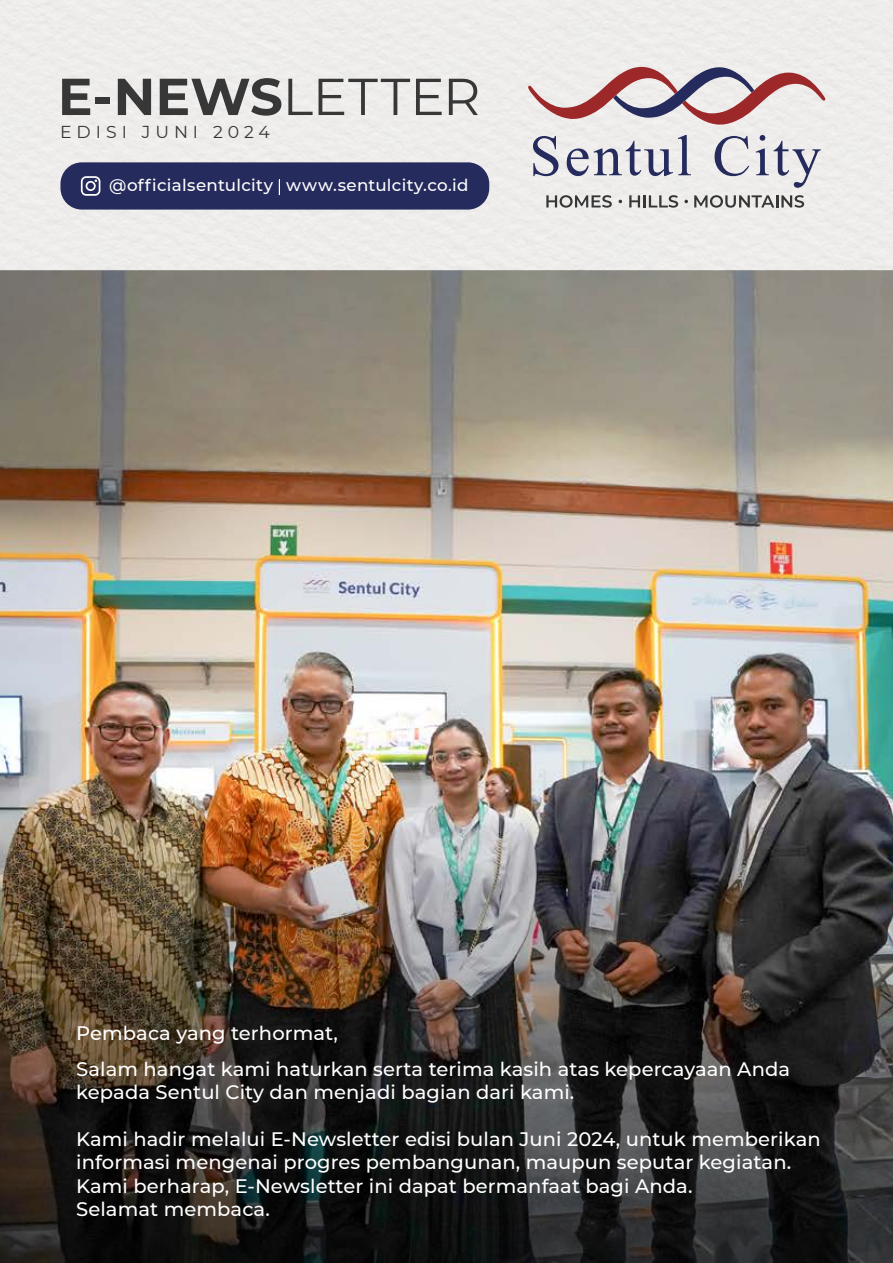
<style>
.page{position:relative;width:893px;height:1263px;background:#fff}
.page>*{position:absolute;margin:0;border:0;box-sizing:border-box;transform-origin:0 0}
.t1{font:700 51.9px "Montserrat";color:#373737}
.t2{font:500 19.5px/23.4px "Montserrat";letter-spacing:.005em;color:#fff}
.t3{font:17.25px "Montserrat";letter-spacing:.29em;color:#373737}
.t4{font:500 16.65px "Montserrat";letter-spacing:.015em;color:#fff}
.s1{font-weight:400}
</style>
<div class="page">
<img style="left:0;top:0;width:893px;height:751px">
<svg style="left:546px;top:195px;width:66px;height:13px"></svg>
<svg style="left:629px;top:195px;width:49px;height:13px"></svg>
<svg style="left:694px;top:195px;width:110px;height:13px"></svg>
<svg style="left:684px;top:200px;width:4px;height:3px"></svg>
<svg style="left:533px;top:136px;width:25px;height:40px"></svg>
<svg style="left:567px;top:135px;width:124px;height:41px;background:#bdbdc8"></svg>
<svg style="left:715px;top:136px;width:34px;height:40px"></svg>
<svg style="left:756px;top:135px;width:65px;height:53px;background:#cacad2"></svg>
<svg style="left:527px;top:66px;width:299px;height:59px;background:#cdb6ba"></svg>
<div style="left:60px;top:162px;width:429px;height:48px;background:#252b5c;border-radius:21px"></div>
<svg style="left:81px;top:176px;width:19px;height:20px"></svg>
<svg style="left:279px;top:180px;width:1px;height:15px"></svg>
<img style="left:0;top:751px;width:893px;height:512px">
<h1 class="t1" style="left:58px;top:59px;width:424px">E-NEWS<span class="s1">LETTER</span></h1>
<p class="t3" style="left:60px;top:120px;width:211px">EDISI JUNI 2024</p>
<p class="t4" style="left:109px;top:173px;width:361px">@officialsentulcity www.sentulcity.co.id</p>
<p class="t2" style="left:76px;top:1015px;width:715px;line-height:35.4px">Pembaca yang terhormat,<br>Salam hangat kami haturkan serta terima kasih atas kepercayaan Anda</p>
<p class="t2" style="left:76px;top:1080px;width:500px">kepada Sentul City dan menjadi bagian dari kami.</p>
<p class="t2" style="left:76px;top:1126px;width:746px">Kami hadir melalui E-Newsletter edisi bulan Juni 2024, untuk memberikan informasi mengenai progres pembangunan, maupun seputar kegiatan.<br>Kami berharap, E-Newsletter ini dapat bermanfaat bagi Anda.<br>Selamat membaca.</p>
</div>
